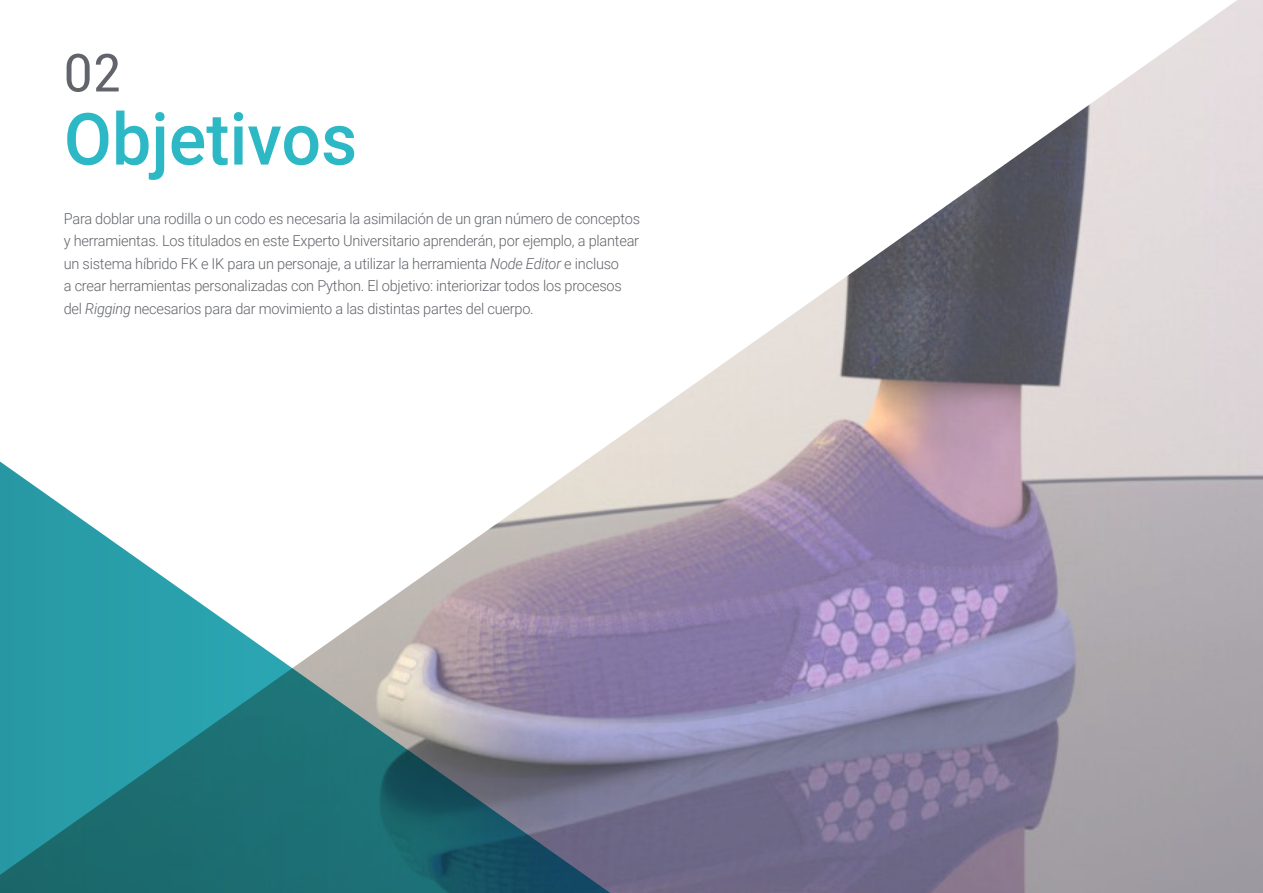
<style>
.page{position:relative;width:1263px;height:893px;background:#fff}
.page>*{position:absolute;margin:0;border:0;box-sizing:border-box;transform-origin:0 0}
.t1{font:500 72px "Roboto";color:#2db8c5}
.t2{font:52.5px "Roboto";color:#61646a}
.t3{font:300 15px/22.5px "Roboto";letter-spacing:-.015em;color:#61646a}
.s1{font-style:italic}
</style>
<div class="page">
<img style="left:607px;top:0;width:656px;height:893px">
<svg style="left:0;top:446px;width:640px;height:447px"></svg>
<h2 class="t2" style="left:64px;top:36px;width:59px">02</h2>
<h1 class="t1" style="left:64px;top:89px;width:295px">Objetivos</h1>
<p class="t3" style="left:64px;top:207px;width:578px">Para doblar una rodilla o un codo es necesaria la asimilación de un gran número de conceptos y herramientas. Los titulados en este Experto Universitario aprenderán, por ejemplo, a plantear un sistema híbrido FK e IK para un personaje, a utilizar la herramienta <span class="s1">Node Editor</span> e incluso<br>a crear herramientas personalizadas con Python. El objetivo: interiorizar todos los procesos del <span class="s1">Rigging</span> necesarios para dar movimiento a las distintas partes del cuerpo.</p>
</div>
